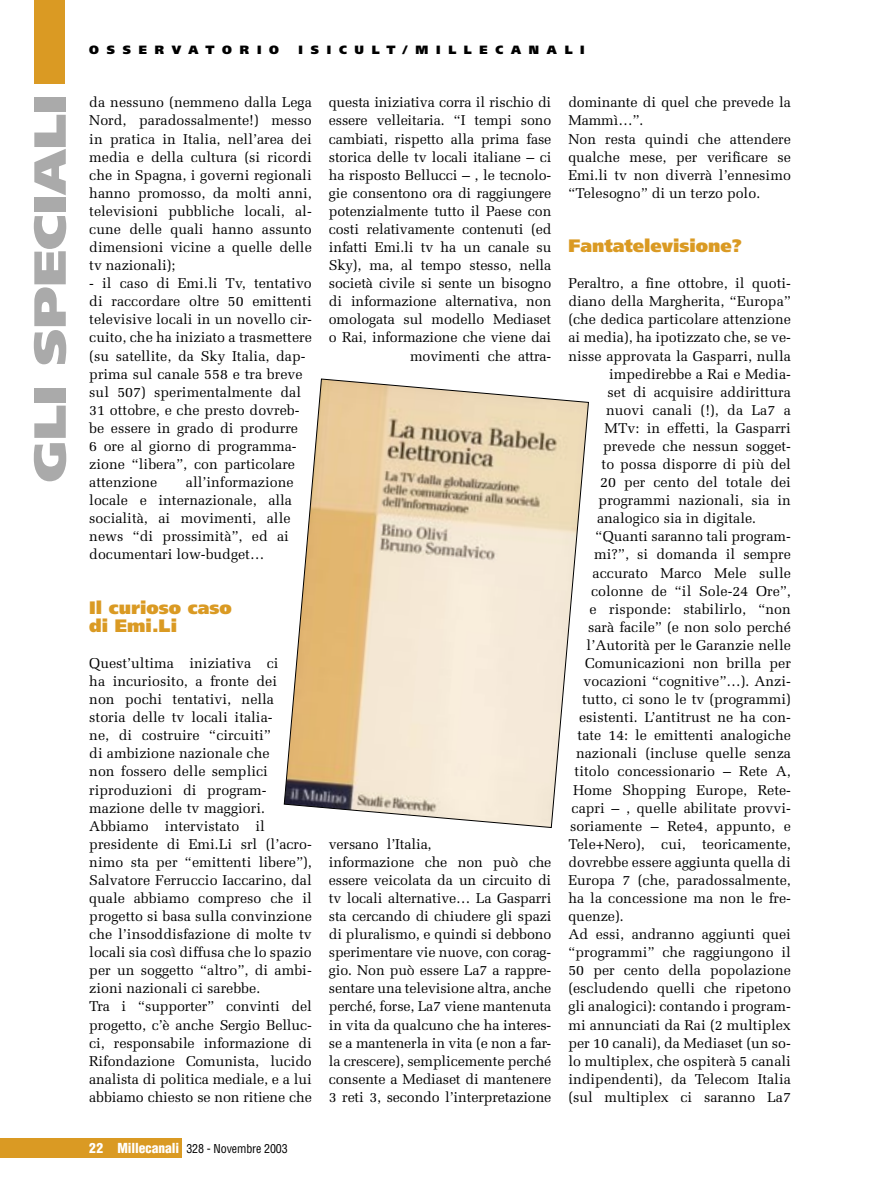
<style>
.page{position:relative;width:893px;height:1191px;background:#fff}
.page>*{position:absolute;margin:0;border:0;box-sizing:border-box;transform-origin:0 0}
.t1{font:900 45px "Frutiger";letter-spacing:-.005em;color:#aaa;scale:1.2 1}
.t2{font:900 18px/18px "Frutiger";color:#da9a23}
.t3{font:14.25px/18.1px "Melior";color:#000}
.t4{font:900 12px "Frutiger";letter-spacing:.645em;color:#000}
.t5{font:condensed 12px "Helvetica";letter-spacing:-.01em;color:#000}
.s1{font-weight:900;font-size:13.5px;color:#fff}
</style>
<div class="page">
<div style="left:34px;top:0;width:30px;height:84px;background:#da9a23"></div>
<div style="left:0;top:1138px;width:182px;height:19px;background:#da9a23"></div>
<svg style="left:283px;top:378px;width:306px;height:450px"></svg>
<p class="t4" style="left:89px;top:42px;width:191px">OSSERVATORIO</p>
<p class="t4" style="left:299px;top:42px;width:288px">ISICULT/MILLECANALI</p>
<h1 class="t1" style="left:23px;top:482px;width:324px;rotate:-90deg">GLI SPECIALI</h1>
<p class="t3" style="left:89px;top:93px;width:224px;text-align:justify">da nessuno (nemmeno dalla Lega Nord, paradossalmente!) messo in pratica in Italia, nell’area dei media e della cultura (si ricordi che in Spagna, i governi regionali hanno promosso, da molti anni, televisioni pubbliche locali, al&shy;cune delle quali hanno assunto dimensioni vicine a quelle delle tv nazionali);</p>
<p class="t3" style="left:89px;top:274px;width:224px">- il caso di Emi.li Tv, tentativo di raccordare oltre 50 emittenti televisive locali in un novello cir&shy;cuito, che ha iniziato a trasmettere (su satellite, da Sky Italia, dap&shy;prima sul canale 558 e tra breve sul 507) sperimentalmente dal<br>31 ottobre, e che presto dovreb&shy;be essere in grado di produrre<br>6 ore al giorno di programma&shy;zione “libera”, con particolare attenzione</p>
<p class="t3" style="left:89px;top:473px;width:206px;text-indent:97px">all’informazione locale e internazionale, alla socialità, ai movimenti, alle news “di prossimità”, ed ai documentari low-budget…</p>
<p class="t2" style="left:89px;top:598px;width:144px">Il curioso caso di Emi.Li</p>
<p class="t3" style="left:89px;top:654px;width:224px">Quest’ultima iniziativa ci<br>ha incuriosito, a fronte dei<br>non pochi tentativi, nella storia delle tv locali italia-<br>ne, di costruire “circuiti”<br>di ambizione nazionale che<br>non fossero delle semplici riproduzioni di program&shy;mazione delle tv maggiori.<br>Abbiamo intervistato il presidente di Emi.Li srl (l’acro&shy;nimo sta per “emittenti libere”),<br>Salvatore Ferruccio Iaccarino, dal quale abbiamo compreso che il progetto si basa sulla convinzione che l’insoddisfazione di molte tv locali sia così diffusa che lo spazio per un soggetto “altro”, di ambi&shy;zioni nazionali ci sarebbe.<br>Tra i “supporter” convinti del progetto, c’è anche Sergio Belluc&shy;ci, responsabile informazione di<br>Rifondazione Comunista, lucido analista di politica mediale, e a lui abbiamo chiesto se non ritiene che</p>
<p class="t5" style="left:89px;top:1141px;width:200px"><span class="s1">22 Millecanali</span> 328 - Novembre 2003</p>
<p class="t3" style="left:329px;top:93px;width:224px;text-align:right">questa iniziativa corra il rischio di essere velleitaria. “I tempi sono cambiati, rispetto alla prima fase storica delle tv locali italiane – ci ha risposto Bellucci – , le tecnolo&shy;gie consentono ora di raggiungere potenzialmente tutto il Paese con costi relativamente contenuti (ed infatti Emi.li tv ha un canale su Sky), ma, al tempo stesso, nella società civile si sente un bisogno di informazione alternativa, non omologata sul modello Mediaset o Rai, informazione che viene dai movimenti che attra-</p>
<p class="t3" style="left:568px;top:93px;width:224px">dominante di quel che prevede la<br>Mammì…”.<br>Non resta quindi che attendere qualche mese, per verificare se<br>Emi.li tv non diverrà l’ennesimo “Telesogno” di un terzo polo.</p>
<p class="t2" style="left:568px;top:236px;width:175px">Fantatelevisione?</p>
<p class="t3" style="left:568px;top:274px;width:224px">Peraltro, a fine ottobre, il quoti-</p>
<p class="t3" style="left:568px;top:292px;width:224px">diano della Margherita, “Europa”</p>
<p class="t3" style="left:568px;top:310px;width:224px">(che dedica particolare attenzione</p>
<p class="t3" style="left:568px;top:328px;width:224px">ai media), ha ipotizzato che, se ve-</p>
<p class="t3" style="left:568px;top:346px;width:224px">nisse approvata la Gasparri, nulla</p>
<p class="t3" style="left:609px;top:364px;width:183px">impedirebbe a Rai e Media-</p>
<p class="t3" style="left:608px;top:383px;width:185px">set di acquisire addirittura</p>
<p class="t3" style="left:606px;top:401px;width:186px">nuovi canali (!), da La7 a</p>
<p class="t3" style="left:605px;top:419px;width:188px">MTv: in effetti, la Gasparri</p>
<p class="t3" style="left:603px;top:437px;width:189px">prevede che nessun sogget-</p>
<p class="t3" style="left:602px;top:455px;width:191px">to possa disporre di più del</p>
<p class="t3" style="left:600px;top:473px;width:192px">20 per cento del totale dei</p>
<p class="t3" style="left:599px;top:491px;width:194px">programmi nazionali, sia in</p>
<p class="t3" style="left:597px;top:509px;width:161px">analogico sia in digitale.</p>
<p class="t3" style="left:596px;top:527px;width:197px">“Quanti saranno tali program-</p>
<p class="t3" style="left:594px;top:545px;width:198px">mi?”, si domanda il sempre</p>
<p class="t3" style="left:593px;top:563px;width:200px">accurato Marco Mele sulle</p>
<p class="t3" style="left:591px;top:581px;width:201px">colonne de “il Sole-24 Ore”,</p>
<p class="t3" style="left:590px;top:599px;width:203px">e risponde: stabilirlo, “non</p>
<p class="t3" style="left:588px;top:617px;width:204px">sarà facile” (e non solo perché</p>
<p class="t3" style="left:587px;top:636px;width:206px">l’Autorità per le Garanzie nelle</p>
<p class="t3" style="left:585px;top:654px;width:207px">Comunicazioni non brilla per</p>
<p class="t3" style="left:584px;top:672px;width:209px">vocazioni “cognitive”…). Anzi-</p>
<p class="t3" style="left:582px;top:690px;width:210px">tutto, ci sono le tv (programmi)</p>
<p class="t3" style="left:579px;top:708px;width:213px">esistenti. L’antitrust ne ha con-</p>
<p class="t3" style="left:578px;top:726px;width:215px">tate 14: le emittenti analogiche</p>
<p class="t3" style="left:576px;top:744px;width:216px">nazionali (incluse quelle senza</p>
<p class="t3" style="left:575px;top:762px;width:218px">titolo concessionario – Rete A,</p>
<p class="t3" style="left:573px;top:780px;width:219px">Home Shopping Europe, Rete-</p>
<p class="t3" style="left:572px;top:798px;width:221px">capri – , quelle abilitate provvi-</p>
<p class="t3" style="left:570px;top:816px;width:222px">soriamente – Rete4, appunto, e</p>
<p class="t3" style="left:569px;top:834px;width:224px">Tele+Nero), cui, teoricamente,</p>
<p class="t3" style="left:568px;top:852px;width:224px">dovrebbe essere aggiunta quella di</p>
<p class="t3" style="left:568px;top:871px;width:224px">Europa 7 (che, paradossalmente,</p>
<p class="t3" style="left:568px;top:889px;width:224px">ha la concessione ma non le fre-</p>
<p class="t3" style="left:568px;top:907px;width:57px">quenze).</p>
<p class="t3" style="left:568px;top:925px;width:224px">Ad essi, andranno aggiunti quei</p>
<p class="t3" style="left:568px;top:943px;width:224px">“programmi” che raggiungono il</p>
<p class="t3" style="left:568px;top:961px;width:224px">50 per cento della popolazione</p>
<p class="t3" style="left:568px;top:979px;width:224px">(escludendo quelli che ripetono</p>
<p class="t3" style="left:568px;top:997px;width:224px">gli analogici): contando i program-</p>
<p class="t3" style="left:568px;top:1015px;width:224px">mi annunciati da Rai (2 multiplex</p>
<p class="t3" style="left:568px;top:1033px;width:224px">per 10 canali), da Mediaset (un so-</p>
<p class="t3" style="left:568px;top:1051px;width:224px">lo multiplex, che ospiterà 5 canali</p>
<p class="t3" style="left:568px;top:1069px;width:224px">indipendenti), da Telecom Italia</p>
<p class="t3" style="left:568px;top:1087px;width:224px">(sul multiplex ci saranno La7</p>
<p class="t3" style="left:329px;top:834px;width:224px">versano l’Italia,<br>informazione che non può che essere veicolata da un circuito di tv locali alternative… La Gasparri sta cercando di chiudere gli spazi di pluralismo, e quindi si debbono sperimentare vie nuove, con corag&shy;gio. Non può essere La7 a rappre&shy;sentare una televisione altra, anche perché, forse, La7 viene mantenuta in vita da qualcuno che ha interes&shy;se a mantenerla in vita (e non a far&shy;la crescere), semplicemente perché consente a Mediaset di mantenere 3 reti 3, secondo l’interpretazione</p>
</div>
